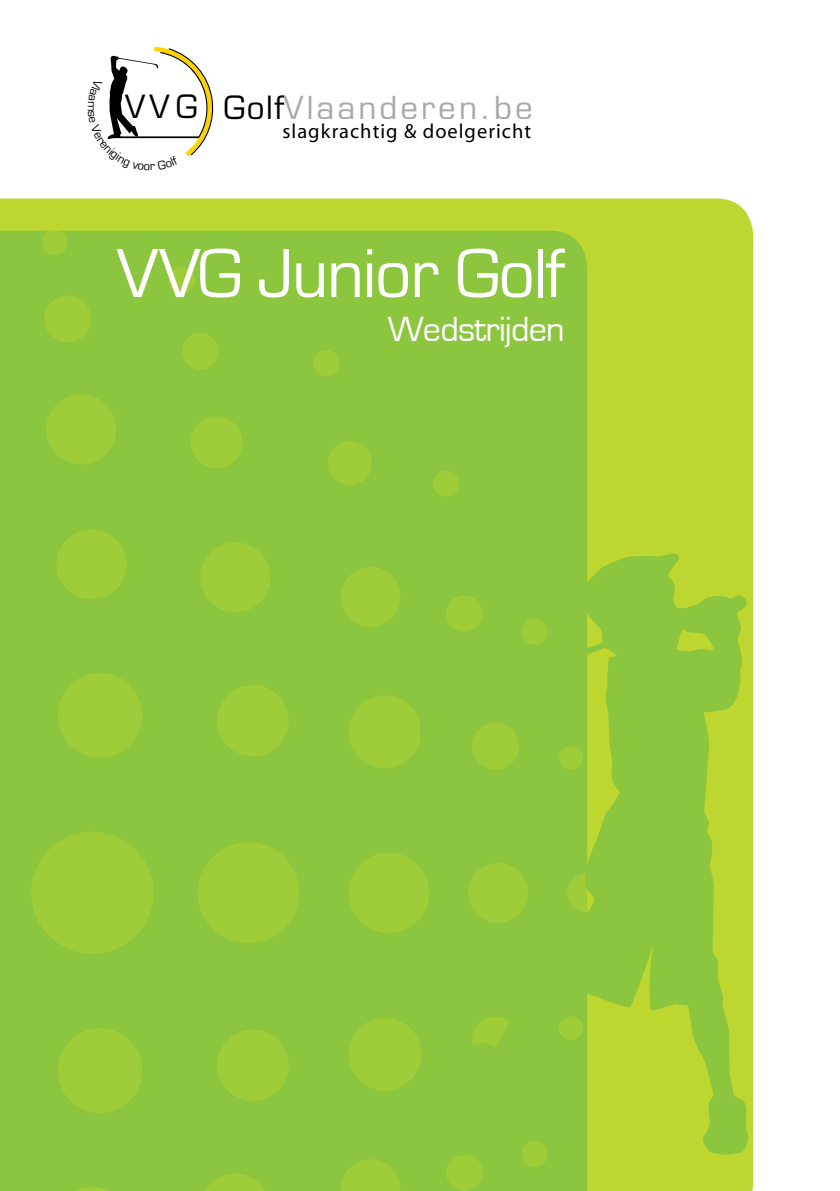
<style>
.page{position:relative;width:840px;height:1191px;background:#fff}
.page>*{position:absolute;margin:0;border:0;box-sizing:border-box;transform-origin:0 0}
.t1{font:72px "Eurostile";letter-spacing:-.02em;color:#fff}
.t2{font:36px "Eurostile";letter-spacing:-.02em;color:#fff}
.t3{font:31.2px "Eurostile LT Std";letter-spacing:.1em;color:#a7a9ac}
.t4{font:31.2px "Eurostile LT Std";color:#000}
.t5{font:20.4px "Myriad";letter-spacing:.05em;color:#000}
.s1{color:#000}
</style>
<div class="page">
<div style="left:0;top:198px;width:752px;height:993px;background:#bed730"></div>
<div style="left:0;top:231px;width:587px;height:960px;background:#8cc63f"></div>
<div style="left:31px;top:831px;width:122px;height:123px;background:#9fcc39;border-radius:50%"></div>
<div style="left:197px;top:842px;width:102px;height:101px;background:#9fcc39;border-radius:50%"></div>
<div style="left:348px;top:852px;width:81px;height:81px;background:#9fcc39;border-radius:50%"></div>
<div style="left:56px;top:529px;width:71px;height:70px;background:#9fcc39;border-radius:50%"></div>
<div style="left:46px;top:394px;width:70px;height:70px;background:#9fcc39;border-radius:50%"></div>
<div style="left:190px;top:416px;width:52px;height:52px;background:#9fcc39;border-radius:50%"></div>
<div style="left:327px;top:441px;width:45px;height:44px;background:#9fcc39;border-radius:50%"></div>
<div style="left:182px;top:333px;width:36px;height:36px;background:#9fcc39;border-radius:50%"></div>
<div style="left:44px;top:295px;width:47px;height:47px;background:#9fcc39;border-radius:50%"></div>
<div style="left:433px;top:471px;width:26px;height:26px;background:#9fcc39;border-radius:50%"></div>
<div style="left:313px;top:350px;width:26px;height:26px;background:#9fcc39;border-radius:50%"></div>
<div style="left:169px;top:267px;width:26px;height:26px;background:#9fcc39;border-radius:50%"></div>
<div style="left:42px;top:229px;width:26px;height:26px;background:#9fcc39;border-radius:50%"></div>
<div style="left:200px;top:542px;width:70px;height:70px;background:#9fcc39;border-radius:50%"></div>
<div style="left:340px;top:567px;width:60px;height:59px;background:#9fcc39;border-radius:50%"></div>
<div style="left:58px;top:672px;width:84px;height:86px;background:#9fcc39;border-radius:50%"></div>
<div style="left:217px;top:685px;width:71px;height:71px;background:#9fcc39;border-radius:50%"></div>
<div style="left:348px;top:695px;width:73px;height:73px;background:#9fcc39;border-radius:50%"></div>
<svg style="left:56px;top:1186px;width:71px;height:5px"></svg>
<svg style="left:200px;top:1173px;width:70px;height:18px"></svg>
<svg style="left:340px;top:1159px;width:60px;height:32px;background:#9aca3a"></svg>
<div style="left:446px;top:1154px;width:36px;height:36px;background:#9fcc39;border-radius:50%"></div>
<div style="left:521px;top:1141px;width:26px;height:26px;background:#9fcc39;border-radius:50%"></div>
<div style="left:58px;top:1028px;width:84px;height:85px;background:#9fcc39;border-radius:50%"></div>
<div style="left:217px;top:1029px;width:71px;height:72px;background:#9fcc39;border-radius:50%"></div>
<div style="left:348px;top:1017px;width:73px;height:73px;background:#9fcc39;border-radius:50%"></div>
<svg style="left:419px;top:552px;width:330px;height:604px;background:#97c93b"></svg>
<svg style="left:107px;top:47px;width:107px;height:110px"></svg>
<h3 class="t4" style="left:125px;top:88px;width:74px">VVG</h3>
<h3 class="t3" style="left:223px;top:89px;width:310px"><span class="s1">Golf</span>Vlaanderen.be</h3>
<p class="t5" style="left:282px;top:121px;width:250px">slagkrachtig &amp; doelgericht</p>
<h1 class="t1" style="left:117px;top:235px;width:449px">VVG Junior Golf</h1>
<h2 class="t2" style="left:387px;top:310px;width:178px">Wedstrijden</h2>
</div>
